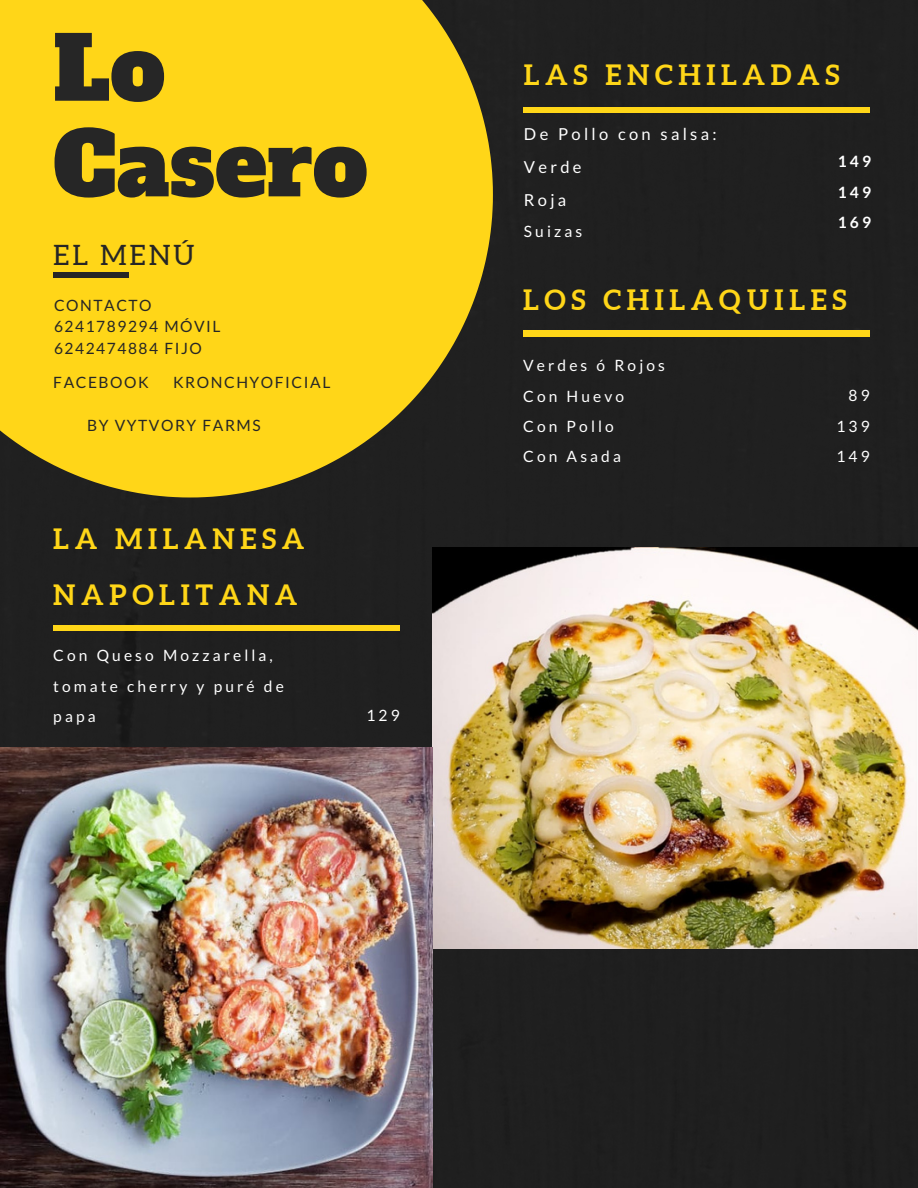
<style>
.page{position:relative;width:918px;height:1188px;background:#202020}
.page>*{position:absolute;margin:0;border:0;box-sizing:border-box;transform-origin:0 0}
.t1{font:87.15px "Alfa Slab One";color:#262626}
.t2{font:700 28.05px/56.2px "Aleo";letter-spacing:.2em;color:#ffd618}
.t3{font:28.05px "Aleo";letter-spacing:.1em;color:#262626}
.t4{font:16.5px "Lato";letter-spacing:.2em;color:#fff}
.t5{font:15.6px/30.3px "Lato";letter-spacing:.2em;color:#fff}
.t6{font:15.6px "Lato";letter-spacing:.1em;color:#262626}
.t7{font:700 15.6px "Lato";letter-spacing:.2em;color:#fff}
</style>
<div class="page">
<svg style="left:0;top:0;width:493px;height:498px;fill:#ffd618"></svg>
<div style="left:53px;top:272px;width:76px;height:6px;background:#262626"></div>
<div style="left:523px;top:330px;width:347px;height:6px;background:#ffd618"></div>
<div style="left:523px;top:107px;width:347px;height:6px;background:#ffd618"></div>
<img style="left:432px;top:548px;width:486px;height:400px">
<div style="left:53px;top:625px;width:347px;height:6px;background:#ffd618"></div>
<img style="left:0;top:748px;width:432px;height:440px">
<p class="t1" style="left:53px;top:10px;width:113px">Lo</p>
<p class="t1" style="left:53px;top:106px;width:316px">Casero</p>
<p class="t3" style="left:53px;top:239px;width:143px">EL MENÚ</p>
<p class="t6" style="left:54px;top:296px;width:99px">CONTACTO</p>
<p class="t6" style="left:54px;top:317px;width:168px">6241789294 MÓVIL</p>
<p class="t6" style="left:54px;top:338px;width:149px">6242474884 FIJO</p>
<p class="t6" style="left:53px;top:373px;width:97px">FACEBOOK</p>
<p class="t6" style="left:173px;top:373px;width:159px">KRONCHYOFICIAL</p>
<p class="t6" style="left:87px;top:416px;width:175px">BY VYTVORY FARMS</p>
<p class="t2" style="left:53px;top:510px;width:253px">LA MILANESA<br>NAPOLITANA</p>
<p class="t5" style="left:53px;top:640px;width:232px">Con Queso Mozzarella, tomate cherry y puré de papa</p>
<p class="t5" style="left:367px;top:700px;width:35px">129</p>
<p class="t2" style="left:524px;top:47px;width:317px">LAS ENCHILADAS</p>
<p class="t4" style="left:524px;top:124px;width:194px">De Pollo con salsa:</p>
<p class="t4" style="left:524px;top:157px;width:59px">Verde</p>
<p class="t4" style="left:524px;top:189px;width:44px">Roja</p>
<p class="t5" style="left:524px;top:216px;width:60px">Suizas</p>
<p class="t7" style="left:838px;top:152px;width:35px">149</p>
<p class="t7" style="left:838px;top:182px;width:35px">149</p>
<p class="t7" style="left:838px;top:213px;width:35px">169</p>
<p class="t2" style="left:523px;top:272px;width:325px">LOS CHILAQUILES</p>
<p class="t5" style="left:523px;top:350px;width:143px">Verdes ó Rojos</p>
<p class="t5" style="left:523px;top:381px;width:103px">Con Huevo</p>
<p class="t5" style="left:523px;top:411px;width:92px">Con Pollo</p>
<p class="t5" style="left:523px;top:441px;width:99px">Con Asada</p>
<p class="t5" style="left:849px;top:380px;width:23px">89</p>
<p class="t5" style="left:836px;top:410px;width:35px">139</p>
<p class="t5" style="left:836px;top:441px;width:35px">149</p>
</div>
